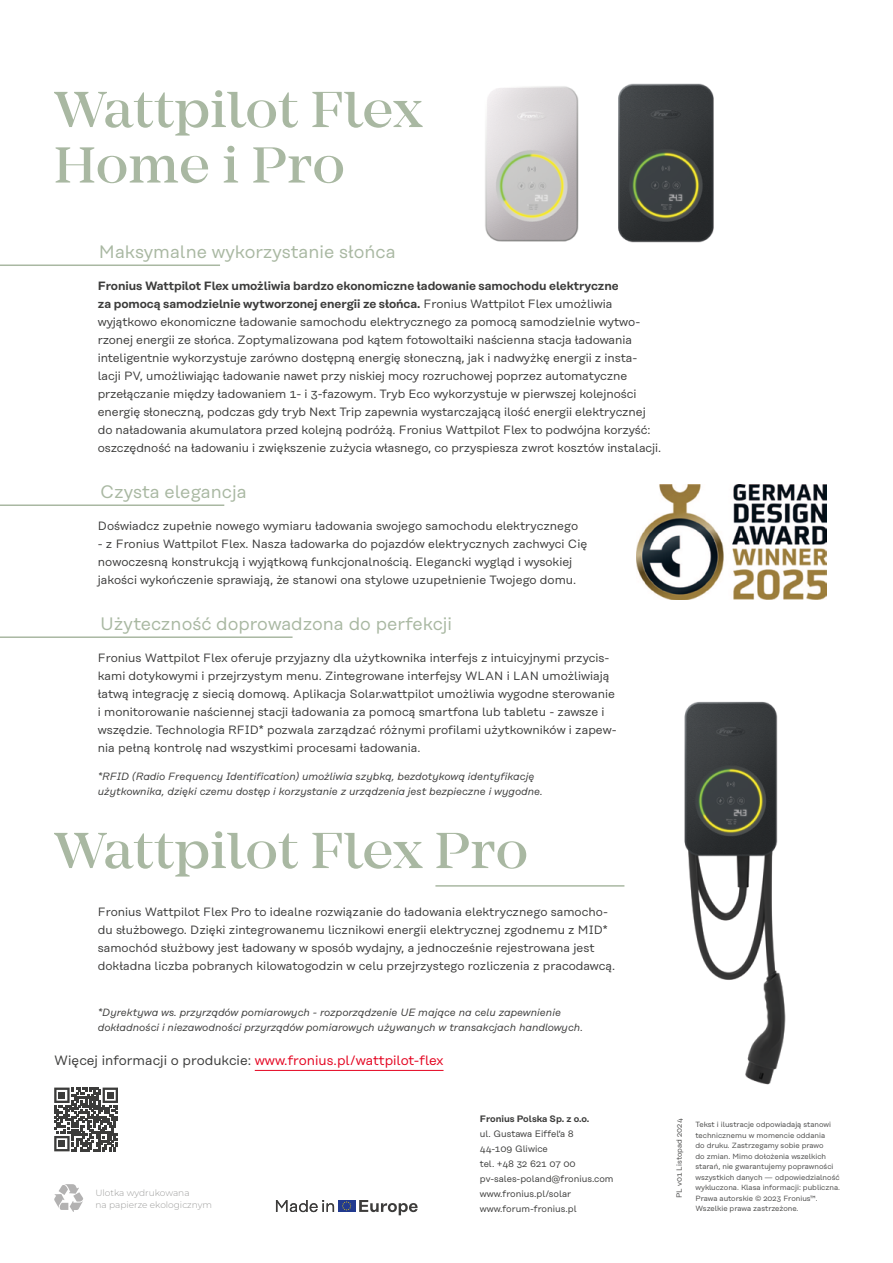
<style>
.page{position:relative;width:893px;height:1263px;background:#fff}
.page>*{position:absolute;margin:0;border:0;box-sizing:border-box;transform-origin:0 0}
.t1{font:500 52.5px/55.5px "Mirador";color:#a9b8a2}
.t2{font:18px "Rational Text";color:#a9b8a2}
.t3{font:13.5px "Rational Text";color:#e40521}
.t4{font:12px/18px "Rational Text";letter-spacing:-.005em;color:#3c3c3b}
.t5{font:italic 10.5px/15px "Rational Text";color:#3c3c3b}
.t6{font:9.3px/15px "Rational Text";color:#3c3c3b}
.t7{font:600 9.3px "Rational Text";color:#3c3c3b}
.t8{font:300 9px/12px "Montserrat";color:#9d9d9c}
.t9{font:7.5px/10.5px "Rational Text";color:#4a4a49}
.s1{font-weight:600}
.s2{color:#3c3c3b}
</style>
<div class="page">
<img style="left:624px;top:701px;width:162px;height:384px">
<img style="left:485px;top:86px;width:94px;height:156px">
<hr style="left:0;top:264px;width:220px;height:2px;background:#a9b8a2">
<hr style="left:0;top:504px;width:224px;height:2px;background:#a9b8a2">
<img style="left:618px;top:83px;width:96px;height:160px">
<hr style="left:0;top:636px;width:293px;height:2px;background:#a9b8a2">
<hr style="left:435px;top:885px;width:189px;height:2px;background:#a9b8a2">
<img style="left:636px;top:485px;width:190px;height:115px">
<svg style="left:54px;top:1184px;width:29px;height:28px"></svg>
<div style="left:338px;top:1200px;width:18px;height:12px;background:#213a8f"></div>
<svg style="left:359px;top:1200px;width:59px;height:15px"></svg>
<svg style="left:276px;top:1200px;width:58px;height:12px"></svg>
<svg style="left:342px;top:1201px;width:9px;height:9px"></svg>
<hr style="left:255px;top:1070px;width:188px;height:1px;background:#e40521">
<svg style="left:54px;top:1087px;width:64px;height:64px"></svg>
<div style="left:107px;top:1092px;width:7px;height:6px;background:#3c3c3b"></div>
<div style="left:59px;top:1140px;width:6px;height:7px;background:#3c3c3b"></div>
<h1 class="t1" style="left:54px;top:82px;width:370px">Wattpilot Flex<br>Home i Pro</h1>
<h2 class="t2" style="left:99px;top:241px;width:298px">Maksymalne wykorzystanie słońca</h2>
<p class="t4" style="left:98px;top:277px;width:565px"><span class="s1">Fronius Wattpilot Flex umożliwia bardzo ekonomiczne ładowanie samochodu elektrycznego<br>za pomocą samodzielnie wytworzonej energii ze słońca.</span> Fronius Wattpilot Flex umożliwia wyjątkowo ekonomiczne ładowanie samochodu elektrycznego za pomocą samodzielnie wytwo&shy;rzonej energii ze słońca. Zoptymalizowana pod kątem fotowoltaiki naścienna stacja ładowania inteligentnie wykorzystuje zarówno dostępną energię słoneczną, jak i nadwyżkę energii z insta&shy;lacji PV, umożliwiając ładowanie nawet przy niskiej mocy rozruchowej poprzez automatyczne przełączanie między ładowaniem 1- i 3-fazowym. Tryb Eco wykorzystuje w pierwszej kolejności energię słoneczną, podczas gdy tryb Next Trip zapewnia wystarczającą ilość energii elektrycznej do naładowania akumulatora przed kolejną podróżą. Fronius Wattpilot Flex to podwójna korzyść: oszczędność na ładowaniu i zwiększenie zużycia własnego, co przyspiesza zwrot kosztów instalacji.</p>
<h2 class="t2" style="left:100px;top:481px;width:148px">Czysta elegancja</h2>
<p class="t4" style="left:98px;top:517px;width:482px">Doświadcz zupełnie nowego wymiaru ładowania swojego samochodu elektrycznego</p>
<p class="t4" style="left:98px;top:535px;width:491px">- z Fronius Wattpilot Flex. Nasza ładowarka do pojazdów elektrycznych zachwyci Cię nowoczesną konstrukcją i wyjątkową funkcjonalnością. Elegancki wygląd i wysokiej jakości wykończenie sprawiają, że stanowi ona stylowe uzupełnienie Twojego domu.</p>
<h2 class="t2" style="left:100px;top:613px;width:353px">Użyteczność doprowadzona do perfekcji</h2>
<p class="t4" style="left:98px;top:649px;width:520px">Fronius Wattpilot Flex oferuje przyjazny dla użytkownika interfejs z intuicyjnymi przycis&shy;kami dotykowymi i przejrzystym menu. Zintegrowane interfejsy WLAN i LAN umożliwiają łatwą integrację z siecią domową. Aplikacja Solar.wattpilot umożliwia wygodne sterowanie i monitorowanie naściennej stacji ładowania za pomocą smartfona lub tabletu - zawsze i wszędzie. Technologia RFID* pozwala zarządzać różnymi profilami użytkowników i zapew&shy;nia pełną kontrolę nad wszystkimi procesami ładowania.</p>
<p class="t5" style="left:98px;top:769px;width:446px">*RFID (Radio Frequency Identification) umożliwia szybką, bezdotykową identyfikację użytkownika, dzięki czemu dostęp i korzystanie z urządzenia jest bezpieczne i wygodne.</p>
<h1 class="t1" style="left:54px;top:823px;width:475px">Wattpilot Flex Pro</h1>
<p class="t4" style="left:98px;top:903px;width:519px">Fronius Wattpilot Flex Pro to idealne rozwiązanie do ładowania elektrycznego samocho&shy;du służbowego. Dzięki zintegrowanemu licznikowi energii elektrycznej zgodnemu z MID* samochód służbowy jest ładowany w sposób wydajny, a jednocześnie rejestrowana jest dokładna liczba pobranych kilowatogodzin w celu przejrzystego rozliczenia z pracodawcą.</p>
<p class="t5" style="left:98px;top:1005px;width:487px">*Dyrektywa ws. przyrządów pomiarowych - rozporządzenie UE mające na celu zapewnienie dokładności i niezawodności przyrządów pomiarowych używanych w transakcjach handlowych.</p>
<p class="t3" style="left:54px;top:1053px;width:391px"><span class="s2">Więcej informacji o produkcie:</span> www.fronius.pl/wattpilot-flex</p>
<p class="t8" style="left:95px;top:1187px;width:118px">Ulotka wydrukowana<br>na papierze ekologicznym</p>
<p class="t7" style="left:480px;top:1113px;width:111px">Fronius Polska Sp. z o.o.</p>
<p class="t6" style="left:480px;top:1126px;width:135px">ul. Gustawa Eiffel‘a 8<br>44-109 Gliwice<br>tel. +48 32 621 07 00 pv-sales-poland@fronius.com www.fronius.pl/solar www.forum-fronius.pl</p>
<p class="t9" style="left:674px;top:1198px;width:81px;rotate:-90deg">PL v01 Listopad 2024</p>
<p class="t9" style="left:695px;top:1119px;width:146px">Tekst i ilustracje odpowiadają stanowi technicznemu w momencie oddania<br>do druku. Zastrzegamy sobie prawo<br>do zmian. Mimo dołożenia wszelkich starań, nie gwarantujemy poprawności wszystkich danych — odpowiedzialność wykluczona. Klasa informacji: publiczna.<br>Prawa autorskie © 2023 Fronius™.<br>Wszelkie prawa zastrzeżone.</p>
</div>
